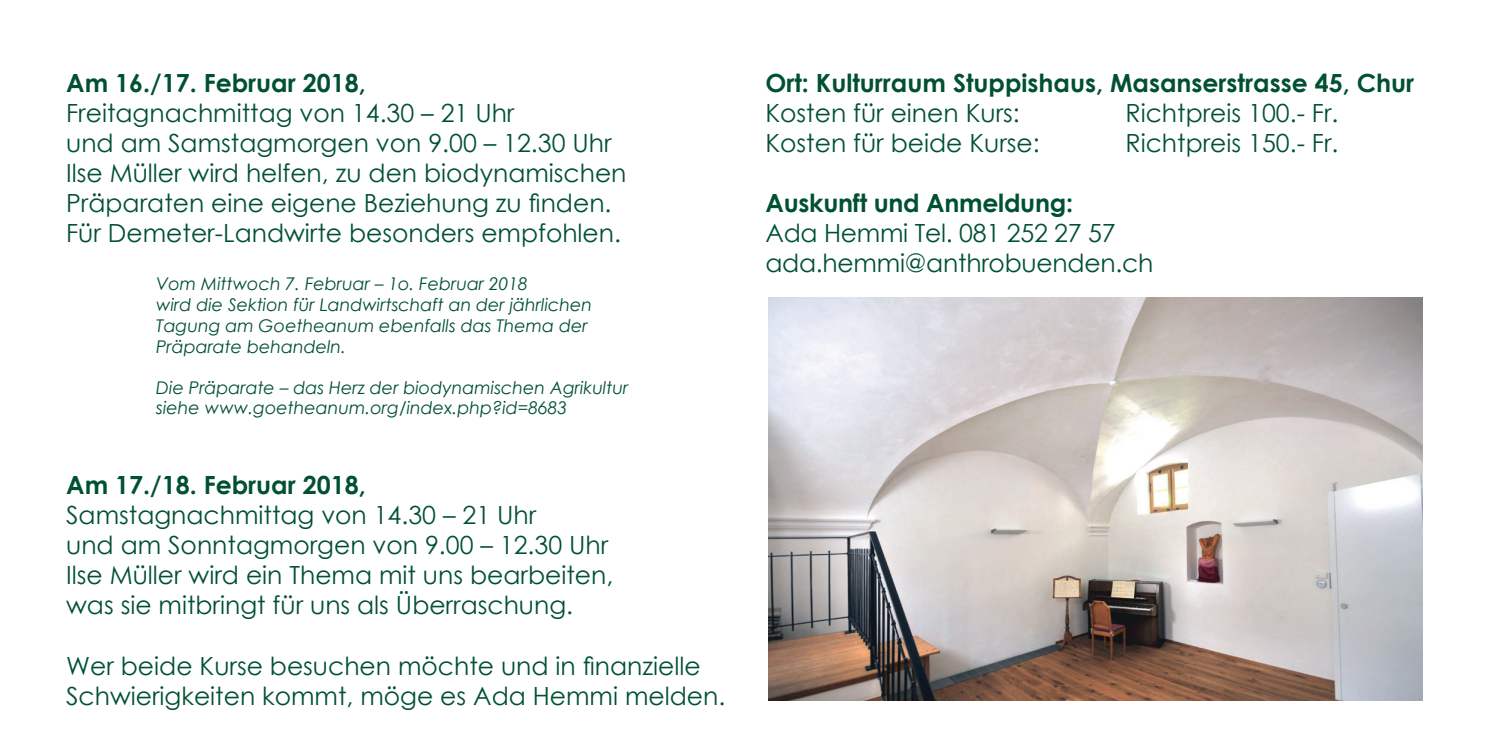
<style>
.page{position:relative;width:1489px;height:745px;background:#fff}
.page>*{position:absolute;margin:0;border:0;box-sizing:border-box;transform-origin:0 0}
.t1{font:25px/30px "Century Gothic";color:#005131}
.t2{font:700 25px "Century Gothic";color:#005131}
.t3{font:italic 17.5px/21px "Century Gothic";color:#005131}
</style>
<div class="page">
<img style="left:768px;top:298px;width:654px;height:402px">
<p class="t2" style="left:66px;top:64px;width:301px">Am 16./17. Februar 2018,</p>
<p class="t1" style="left:66px;top:97px;width:562px">Freitagnachmittag von 14.30 – 21 Uhr<br>und am Samstagmorgen von 9.00 – 12.30 Uhr Ilse Müller wird helfen, zu den biodynamischen Präparaten eine eigene Beziehung zu finden.<br>Für Demeter-Landwirte besonders empfohlen.</p>
<p class="t3" style="left:156px;top:273px;width:437px">Vom Mittwoch 7. Februar – 1o. Februar 2018<br>wird die Sektion für Landwirtschaft an der jährlichen Tagung am Goetheanum ebenfalls das Thema der Präparate behandeln.</p>
<p class="t3" style="left:156px;top:377px;width:473px;line-height:20px">Die Präparate – das Herz der biodynamischen Agrikultur siehe www.goetheanum.org/index.php?id=8683</p>
<p class="t2" style="left:66px;top:466px;width:301px">Am 17./18. Februar 2018,</p>
<p class="t1" style="left:66px;top:499px;width:548px">Samstagnachmittag von 14.30 – 21 Uhr<br>und am Sonntagmorgen von 9.00 – 12.30 Uhr Ilse Müller wird ein Thema mit uns bearbeiten, was sie mitbringt für uns als Überraschung.</p>
<p class="t1" style="left:66px;top:649px;width:660px">Wer beide Kurse besuchen möchte und in finanzielle<br>Schwierigkeiten kommt, möge es Ada Hemmi melden.</p>
<p class="t2" style="left:765px;top:64px;width:650px">Ort: Kulturraum Stuppishaus, Masanserstrasse 45, Chur</p>
<p class="t1" style="left:765px;top:97px;width:256px">Kosten für einen Kurs:</p>
<p class="t1" style="left:1125px;top:97px;width:214px">Richtpreis 100.- Fr.</p>
<p class="t1" style="left:765px;top:127px;width:276px">Kosten für beide Kurse:</p>
<p class="t1" style="left:1125px;top:127px;width:214px">Richtpreis 150.- Fr.</p>
<p class="t2" style="left:765px;top:184px;width:309px">Auskunft und Anmeldung:</p>
<p class="t1" style="left:765px;top:217px;width:389px">Ada Hemmi Tel. 081 252 27 57 ada.hemmi@anthrobuenden.ch</p>
</div>
